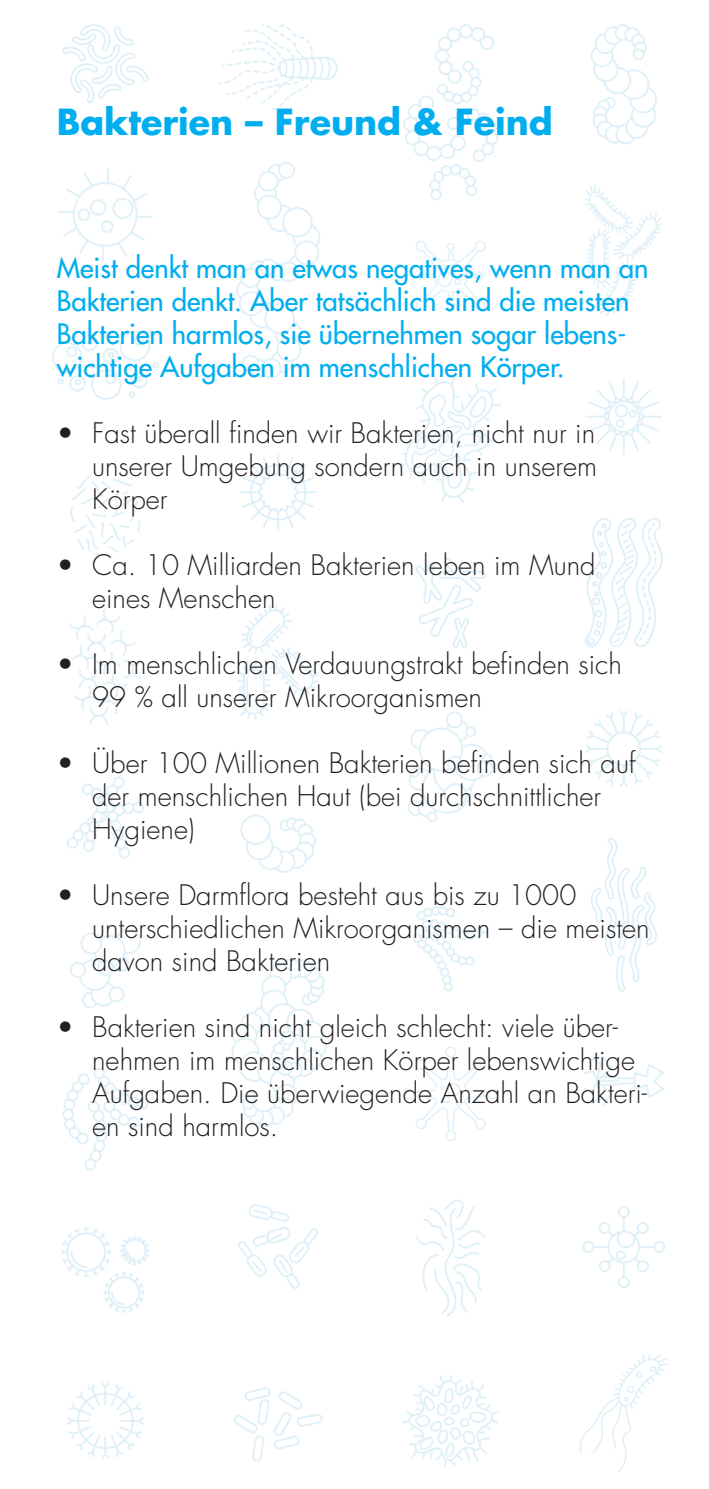
<style>
.page{position:relative;width:709px;height:1489px;background:#fff}
.page>*{position:absolute;margin:0;border:0;box-sizing:border-box;transform-origin:0 0}
.t1{font:700 35px "Futura Std";color:#00aeef}
.t2{font:300 27.5px/33px "Futura Std";color:#231f20}
.t3{font:500 27.5px/33px "Futura Std";color:#00aeef}
</style>
<div class="page">
<img style="left:53px;top:24px;width:615px;height:1449px">
<p class="t1" style="left:57px;top:99px;width:497px">Bakterien – Freund &amp; Feind</p>
<p class="t3" style="left:57px;top:251px;width:593px">Meist denkt man an etwas negatives, wenn man an Bakterien denkt. Aber tatsächlich sind die meisten Bakterien harmlos, sie übernehmen sogar lebens&shy;wichtige Aufgaben im menschlichen Körper.</p>
<p class="t2" style="left:92px;top:417px;width:506px;text-align:justify;text-indent:-35px">• Fast überall finden wir Bakterien, nicht nur in unserer Umgebung sondern auch in unserem Körper</p>
<p class="t2" style="left:92px;top:549px;width:505px;text-indent:-35px">• Ca. 10 Milliarden Bakterien leben im Mund eines Menschen</p>
<p class="t2" style="left:92px;top:648px;width:531px;text-indent:-35px">• Im menschlichen Verdauungstrakt befinden sich<br>99 % all unserer Mikroorganismen</p>
<p class="t2" style="left:92px;top:747px;width:545px;text-indent:-35px">• Über 100 Millionen Bakterien befinden sich auf der menschlichen Haut (bei durchschnittlicher<br>Hygiene)</p>
<p class="t2" style="left:92px;top:879px;width:559px;text-indent:-35px">• Unsere Darmflora besteht aus bis zu 1000 unterschiedlichen Mikroorganismen – die meisten davon sind Bakterien</p>
<p class="t2" style="left:92px;top:1011px;width:556px;text-indent:-35px">• Bakterien sind nicht gleich schlecht: viele über&shy;nehmen im menschlichen Körper lebenswichtige Aufgaben. Die überwiegende Anzahl an Bakteri&shy;en sind harmlos.</p>
</div>
